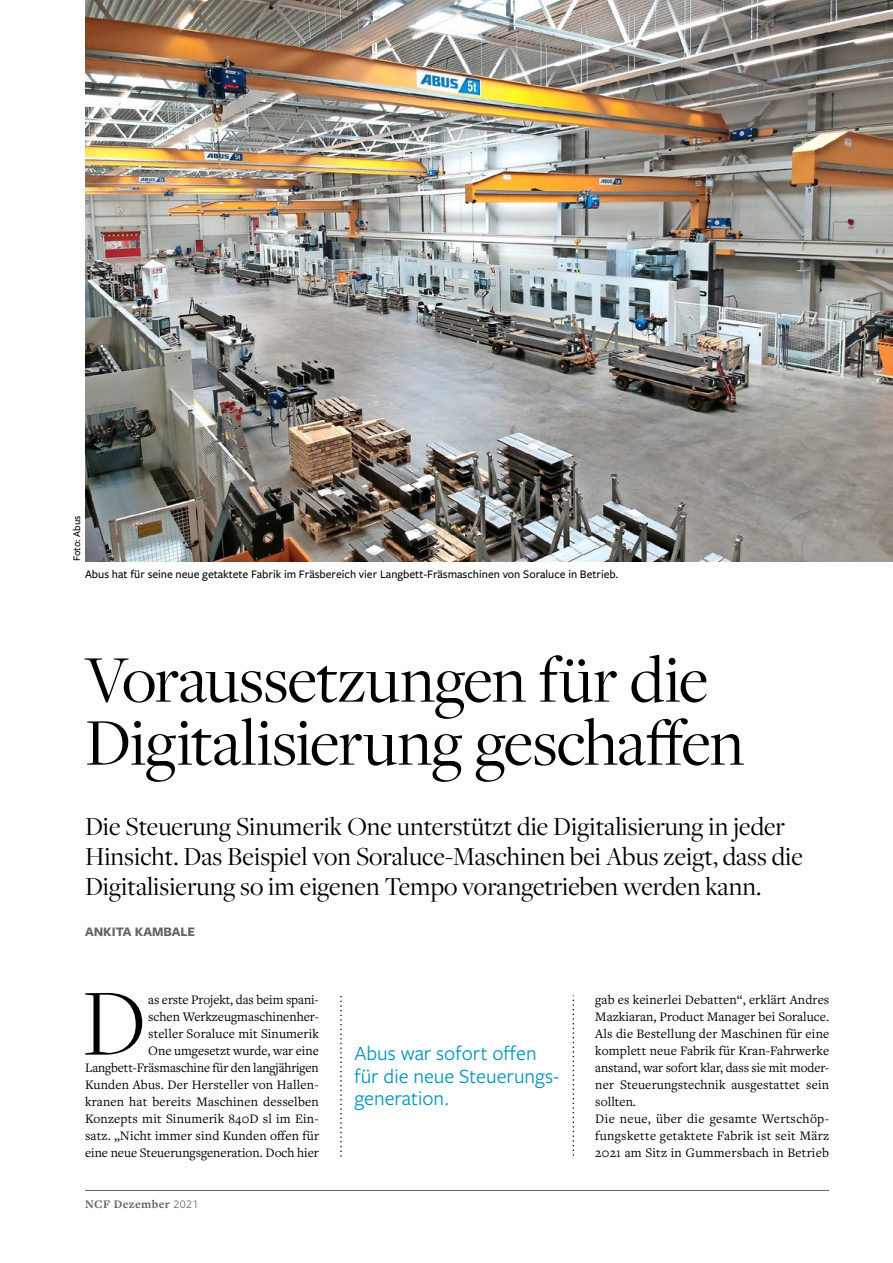
<style>
.page{position:relative;width:893px;height:1263px;background:#fff}
.page>*{position:absolute;margin:0;border:0;box-sizing:border-box;transform-origin:0 0}
.t1{font:300 98.25px "Freight Disp Pro";color:#000}
.t2{font:69px/63px "Freight Disp Pro";letter-spacing:-.01em;color:#000}
.t3{font:27px/30px "Freight Disp Pro";color:#000}
.t4{font:21px/22.5px "Freight Sans Pro";color:#0094bb}
.t5{font:13.5px/17px "Freight Text Pro";letter-spacing:.01em;color:#000}
.t6{font:700 13.5px "Freight Sans Pro";color:#606566}
.t7{font:500 12px "Freight Sans Pro";color:#000}
.t8{font:700 12px "Freight Text Pro";letter-spacing:.03em;color:#606566}
.t9{font:500 10.5px "Freight Sans Pro";color:#000}
.s1{font-family:"Freight Sans Pro";font-weight:400}
</style>
<div class="page">
<hr style="left:85px;top:1190px;width:744px;height:1px;background:#606566">
<img style="left:85px;top:0;width:808px;height:561px">
<svg style="left:340px;top:995px;width:234px;height:162px"></svg>
<p class="t9" style="left:70px;top:561px;width:47px;rotate:-90deg">Foto: Abus</p>
<p class="t7" style="left:85px;top:566px;width:535px">Abus hat für seine neue getaktete Fabrik im Fräsbereich vier Langbett-Fräsmaschinen von Soraluce in Betrieb.</p>
<h2 class="t2" style="left:85px;top:646px;width:661px">Voraussetzungen für die<br>Digitalisierung geschaffen</h2>
<h3 class="t3" style="left:85px;top:810px;width:719px">Die Steuerung Sinumerik One unterstützt die Digitalisierung in jeder<br>Hinsicht. Das Beispiel von Soraluce-Maschinen bei Abus zeigt, dass die<br>Digitalisierung so im eigenen Tempo vorangetrieben werden kann.</h3>
<p class="t6" style="left:85px;top:922px;width:112px">ANKITA KAMBALE</p>
<h1 class="t1" style="left:82px;top:960px;width:65px">D</h1>
<p class="t5" style="left:85px;top:990px;width:236px;text-align:right">as erste Projekt, das beim spani-<br>schen Werkzeugmaschinenher-<br>steller Soraluce mit Sinumerik<br>One umgesetzt wurde, war eine Langbett-Fräsmaschine für den langjährigen Kunden Abus. Der Hersteller von Hallen&shy;kranen hat bereits Maschinen desselben Konzepts mit Sinumerik 840D sl im Ein&shy;satz. „Nicht immer sind Kunden offen für eine neue Steuerungsgeneration. Doch hier</p>
<p class="t8" style="left:85px;top:1196px;width:115px">NCF Dezember <span class="s1">2021</span></p>
<h3 class="t4" style="left:354px;top:1041px;width:206px">Abus war sofort offen für die neue Steuerungs&shy;generation.</h3>
<p class="t5" style="left:595px;top:990px;width:236px">gab es keinerlei Debatten“, erklärt Andres Mazkiaran, Product Manager bei Soraluce.<br>Als die Bestellung der Maschinen für eine komplett neue Fabrik für Kran-Fahrwerke anstand, war sofort klar, dass sie mit moder&shy;ner Steuerungstechnik ausgestattet sein sollten.<br>Die neue, über die gesamte Wertschöp&shy;fungskette getaktete Fabrik ist seit März 2021 am Sitz in Gummersbach in Betrieb</p>
</div>
